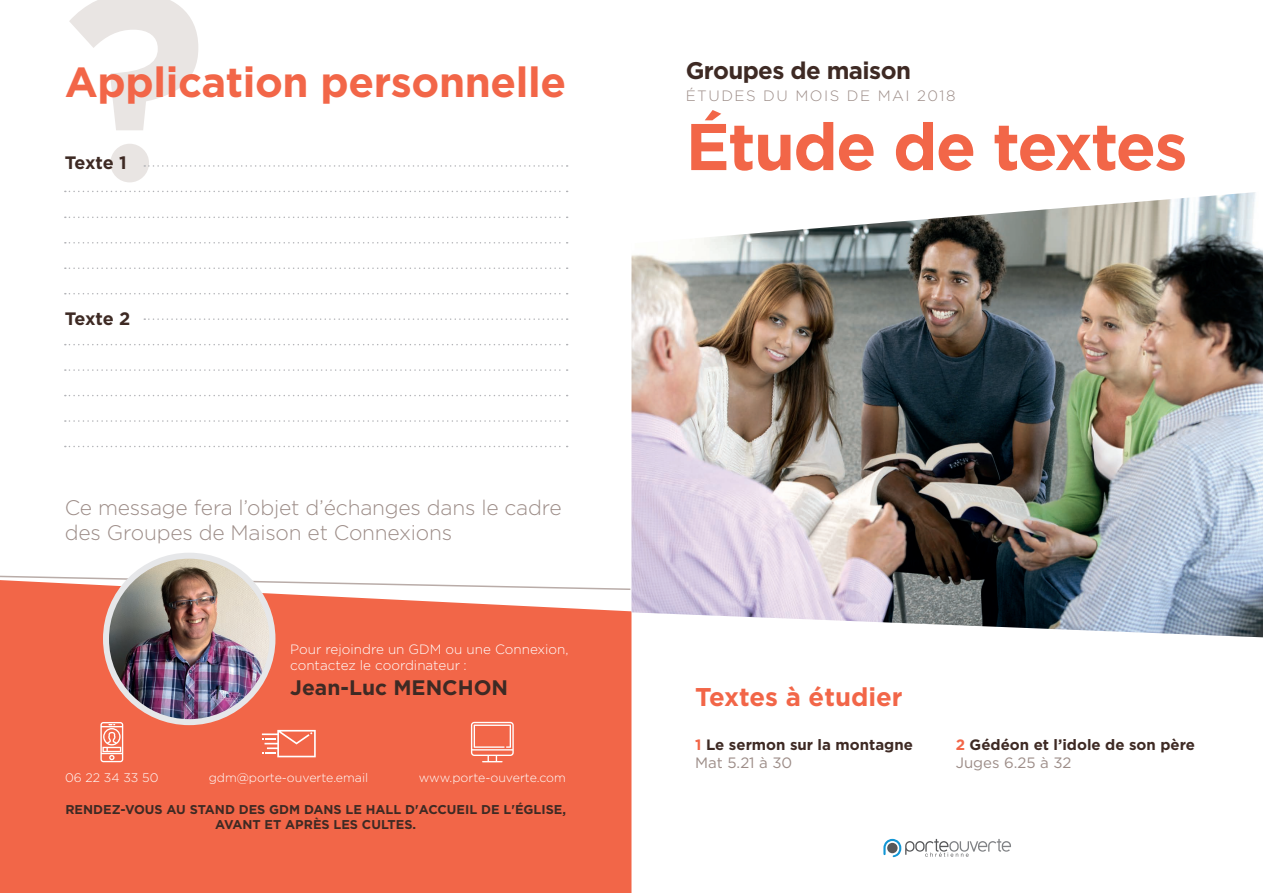
<style>
.page{position:relative;width:1263px;height:893px;background:#fff}
.page>*{position:absolute;margin:0;border:0;box-sizing:border-box;transform-origin:0 0}
.t1{font:700 65.85px "Gotham";letter-spacing:-.025em;color:#f26648}
.t2{font:700 42px "Gotham";letter-spacing:-.01em;color:#f26648}
.t3{font:700 25.65px "Gotham";color:#f26648}
.t4{font:700 24px "Gotham";letter-spacing:-.025em;color:#3e2a24}
.t5{font:300 21px/25.2px "Gotham";letter-spacing:-.01em;color:#9d8d88}
.t6{font:700 21px "Gotham";color:#3e2a24}
.t7{font:700 18px "Gotham";letter-spacing:-.025em;color:#3e2a24}
.t8{font:700 15px "Gotham";color:#3e2a24}
.t9{font:15px "Gotham";color:#9d8d88}
.t10{font:300 15px "Gotham";letter-spacing:.1em;color:#9d8d88}
.t11{font:300 13.5px "Gotham";color:#fff}
.t12{font:700 12.75px "Gotham";color:#3e2a24}
.t13{font:300 12.3px "Gotham";color:#fff}
.s1{color:#f26648}
</style>
<div class="page">
<div style="left:0;top:591px;width:631px;height:302px;background:#f26648"></div>
<svg style="left:0;top:575px;width:631px;height:16px"></svg>
<svg style="left:69px;top:0;width:129px;height:130px"></svg>
<div style="left:110px;top:144px;width:39px;height:38px;background:#e9e5e3;border-radius:50%"></div>
<svg style="left:100px;top:722px;width:23px;height:40px"></svg>
<svg style="left:471px;top:722px;width:43px;height:40px;background:#f58c75"></svg>
<svg style="left:262px;top:730px;width:54px;height:27px"></svg>
<img style="left:631px;top:192px;width:632px;height:445px">
<svg style="left:883px;top:839px;width:128px;height:18px"></svg>
<img style="left:106px;top:556px;width:166px;height:166px;border-radius:83px">
<div style="left:103px;top:553px;width:172px;height:172px;border:6px solid #e6e7e9;border-radius:50%"></div>
<svg style="left:65px;top:217px;width:503px;height:1px"></svg>
<svg style="left:65px;top:242px;width:503px;height:2px"></svg>
<svg style="left:144px;top:165px;width:424px;height:2px"></svg>
<svg style="left:65px;top:267px;width:503px;height:2px"></svg>
<svg style="left:65px;top:191px;width:503px;height:1px"></svg>
<svg style="left:65px;top:293px;width:503px;height:1px"></svg>
<svg style="left:144px;top:318px;width:424px;height:2px"></svg>
<svg style="left:65px;top:344px;width:503px;height:1px"></svg>
<svg style="left:65px;top:369px;width:503px;height:2px"></svg>
<svg style="left:65px;top:395px;width:503px;height:1px"></svg>
<svg style="left:65px;top:420px;width:503px;height:2px"></svg>
<svg style="left:65px;top:446px;width:503px;height:1px"></svg>
<p class="t2" style="left:65px;top:55px;width:503px">Application personnelle</p>
<p class="t7" style="left:65px;top:151px;width:64px">Texte 1</p>
<p class="t7" style="left:65px;top:307px;width:67px">Texte 2</p>
<p class="t5" style="left:65px;top:495px;width:498px">Ce message fera l’objet d’échanges dans le cadre des Groupes de Maison et Connexions</p>
<p class="t11" style="left:290px;top:642px;width:280px">Pour rejoindre un GDM ou une Connexion,</p>
<p class="t11" style="left:290px;top:658px;width:178px">contactez le coordinateur :</p>
<p class="t6" style="left:290px;top:674px;width:219px">Jean-Luc MENCHON</p>
<p class="t13" style="left:65px;top:771px;width:95px">06 22 34 33 50</p>
<p class="t13" style="left:209px;top:771px;width:161px">gdm@porte-ouverte.email</p>
<p class="t13" style="left:419px;top:771px;width:149px">www.porte-ouverte.com</p>
<p class="t12" style="left:65px;top:801px;width:502px">RENDEZ-VOUS AU STAND DES GDM DANS LE HALL D'ACCUEIL DE L'ÉGLISE,</p>
<p class="t12" style="left:215px;top:816px;width:202px">AVANT ET APRÈS LES CULTES.</p>
<p class="t4" style="left:686px;top:55px;width:227px">Groupes de maison</p>
<p class="t10" style="left:686px;top:88px;width:271px">ÉTUDES DU MOIS DE MAI 2018</p>
<p class="t1" style="left:686px;top:103px;width:503px">Étude de textes</p>
<p class="t3" style="left:695px;top:679px;width:209px">Textes à étudier</p>
<p class="t8" style="left:695px;top:734px;width:219px"><span class="s1">1</span> Le sermon sur la montagne</p>
<p class="t9" style="left:695px;top:753px;width:99px">Mat 5.21 à 30</p>
<p class="t8" style="left:956px;top:734px;width:241px"><span class="s1">2</span> Gédéon et l’idole de son père</p>
<p class="t9" style="left:956px;top:753px;width:117px">Juges 6.25 à 32</p>
</div>
